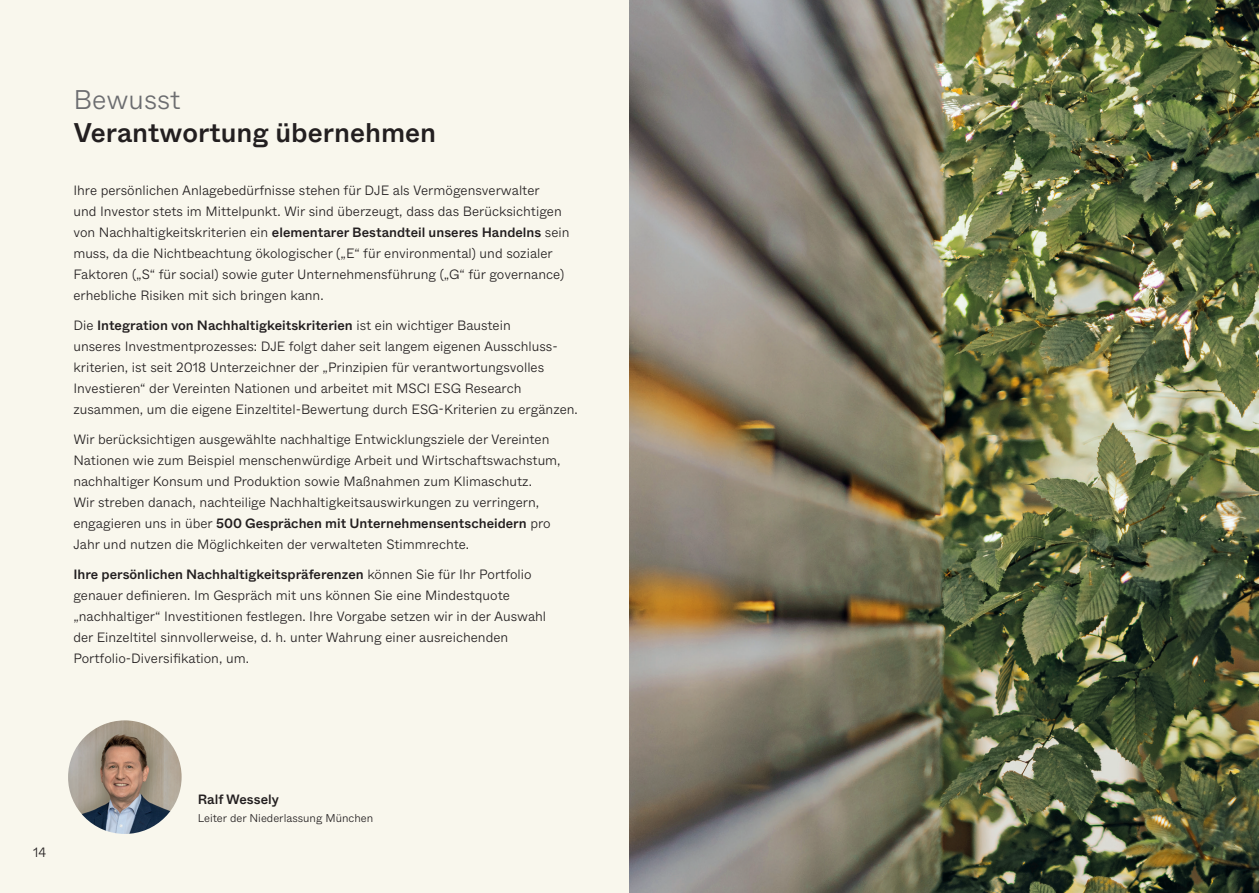
<style>
.page{position:relative;width:1259px;height:893px;background:#f9f7ed}
.page>*{position:absolute;margin:0;border:0;box-sizing:border-box;transform-origin:0 0}
.t1{font:500 27px "ABC Whyte";color:#231f20}
.t2{font:300 27px "ABC Whyte";color:#6c6d70}
.t3{font:300 13.5px/21px "ABC Whyte";color:#231f20}
.t4{font:500 13.5px "ABC Whyte";color:#231f20}
.t5{font:300 11.25px "ABC Whyte";color:#231f20}
.s1{font-weight:500}
</style>
<div class="page">
<img style="left:68px;top:720px;width:114px;height:114px;border-radius:57px">
<img style="left:629px;top:0;width:630px;height:893px">
<h1 class="t2" style="left:73px;top:82px;width:109px">Bewusst</h1>
<h1 class="t1" style="left:73px;top:115px;width:364px">Verantwortung übernehmen</h1>
<p class="t3" style="left:73px;top:180px;width:498px">Ihre persönlichen Anlagebedürfnisse stehen für DJE als Vermögensverwalter<br>und Investor stets im Mittelpunkt. Wir sind überzeugt, dass das Berücksichtigen von Nachhaltigkeitskriterien ein <span class="s1">elementarer Bestandteil unseres Handelns</span> sein muss, da die Nichtbeachtung ökologischer („E“ für environmental) und sozialer Faktoren („S“ für social) sowie guter Unternehmensführung („G“ für governance) erhebliche Risiken mit sich bringen kann.</p>
<p class="t3" style="left:73px;top:315px;width:506px">Die <span class="s1">Integration von Nachhaltigkeitskriterien</span> ist ein wichtiger Baustein<br>unseres Investmentprozesses: DJE folgt daher seit langem eigenen Ausschluss&shy;kriterien, ist seit 2018 Unterzeichner der „Prinzipien für verantwortungsvolles Investieren“ der Vereinten Nationen und arbeitet mit MSCI ESG Research zusammen, um die eigene Einzeltitel-Bewertung durch ESG-Kriterien zu ergänzen.</p>
<p class="t3" style="left:73px;top:429px;width:489px">Wir berücksichtigen ausgewählte nachhaltige Entwicklungsziele der Vereinten Nationen wie zum Beispiel menschenwürdige Arbeit und Wirtschaftswachstum, nachhaltiger Konsum und Produktion sowie Maßnahmen zum Klimaschutz.<br>Wir streben danach, nachteilige Nachhaltigkeitsauswirkungen zu verringern, engagieren uns in über <span class="s1">500 Gesprächen mit Unternehmensentscheidern</span> pro Jahr und nutzen die Möglichkeiten der verwalteten Stimmrechte.</p>
<p class="t3" style="left:73px;top:564px;width:474px"><span class="s1">Ihre persönlichen Nachhaltigkeitspräferenzen</span> können Sie für Ihr Portfolio genauer definieren. Im Gespräch mit uns können Sie eine Mindestquote „nachhaltiger“ Investitionen festlegen. Ihre Vorgabe setzen wir in der Auswahl der Einzeltitel sinnvollerweise, d. h. unter Wahrung einer ausreichenden Portfolio-Diversifikation, um.</p>
<p class="t3" style="left:33px;top:842px;width:15px">14</p>
<p class="t4" style="left:198px;top:791px;width:83px">Ralf Wessely</p>
<p class="t5" style="left:198px;top:811px;width:177px">Leiter der Niederlassung München</p>
</div>
